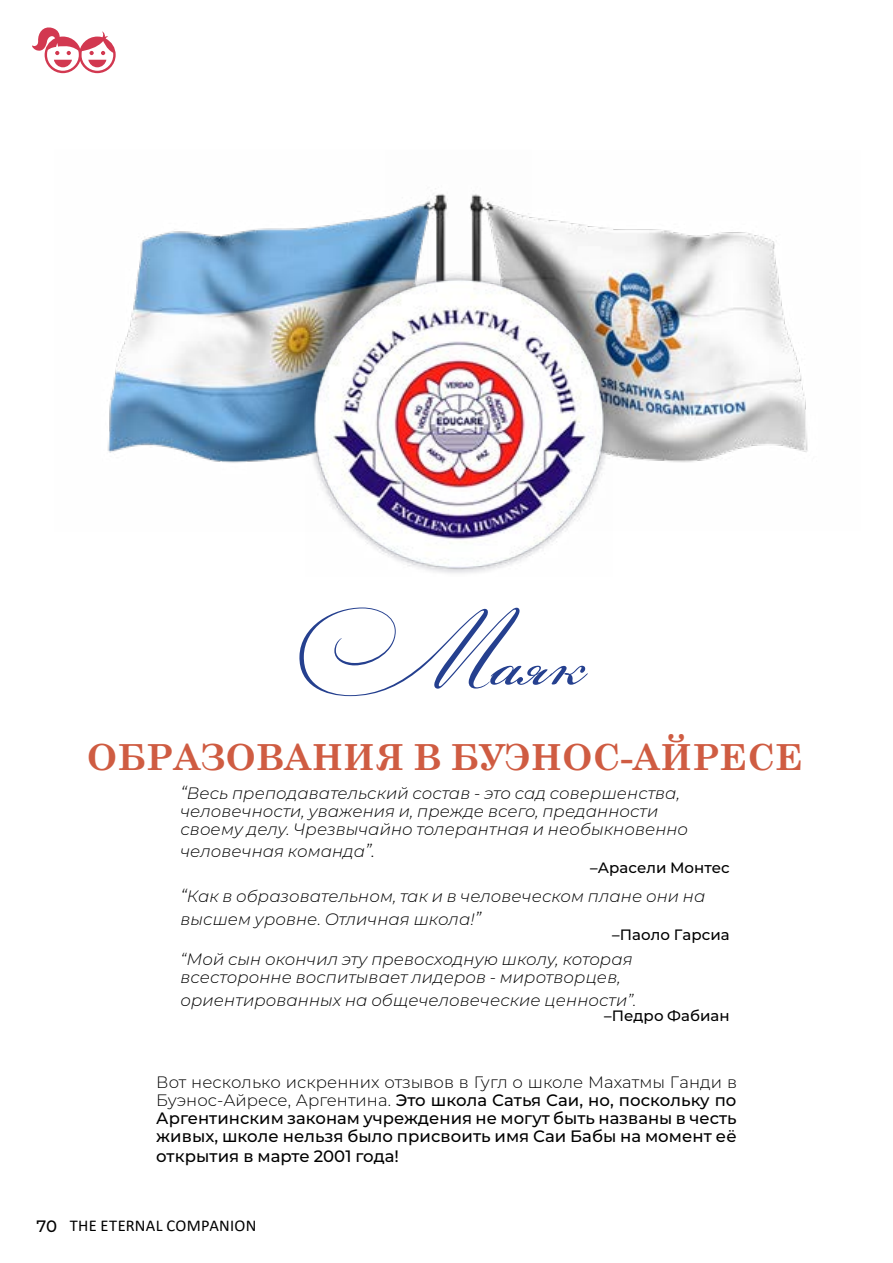
<style>
.page{position:relative;width:893px;height:1263px;background:#fff}
.page>*{position:absolute;margin:0;border:0;box-sizing:border-box;transform-origin:0 0}
.t1{font:106.5px "Bickham Script Pro 3";color:#25408f}
.t2{font:700 36px "Century Schoolbook";letter-spacing:.005em;color:#cf5c42}
.t3{font:italic 300 16.5px/18px "Montserrat";letter-spacing:.005em;color:#000}
.t4{font:500 16.5px/18px "Montserrat";letter-spacing:.005em;color:#000;text-align:justify}
.t5{font:16.5px "Calibri";letter-spacing:.02em;color:#000}
.t6{font:500 15px "Montserrat";letter-spacing:.005em;color:#000}
.s1{font-size:18px}
.s2{font-weight:300}
.s3{font-family:"Montserrat";font-weight:500}
</style>
<div class="page">
<img style="left:532px;top:217px;width:276px;height:246px">
<img style="left:107px;top:188px;width:425px;height:275px">
<img style="left:306px;top:270px;width:306px;height:303px">
<svg style="left:32px;top:27px;width:84px;height:46px"></svg>
<h1 class="t1" style="left:299px;top:585px;width:289px">Маяк</h1>
<h2 class="t2" style="left:87px;top:729px;width:717px">ОБРАЗОВАНИЯ В БУЭНОС-АЙРЕСЕ</h2>
<p class="t3" style="left:180px;top:783px;width:509px"><span class="s1">“</span>Весь преподавательский состав - это сад совершенства, человечности, уважения и, прежде всего, преданности своему делу. Чрезвычайно толерантная и необыкновенно</p>
<p class="t3" style="left:180px;top:842px;width:196px">человечная команда<span class="s1">”.</span></p>
<p class="t6" style="left:590px;top:857px;width:141px">–Арасели Монтес</p>
<p class="t3" style="left:180px;top:884px;width:526px;line-height:22.5px"><span class="s1">“</span>Как в образовательном, так и в человеческом плане они на высшем уровне. Отличная школа!<span class="s1">”</span></p>
<p class="t6" style="left:612px;top:924px;width:119px">–Паоло Гарсиа</p>
<p class="t3" style="left:181px;top:950px;width:454px">“Мой сын окончил эту превосходную школу, которая всесторонне воспитывает лидеров - миротворцев,</p>
<p class="t3" style="left:181px;top:990px;width:457px">ориентированных на общечеловеческие ценности”.</p>
<p class="t6" style="left:604px;top:1005px;width:127px">–Педро Фабиан</p>
<p class="t4" style="left:156px;top:1073px;width:582px"><span class="s2">Вот несколько искренних отзывов в Гугл о школе Махатмы Ганди в Буэнос-Айресе, Аргентина.</span> Это школа Сатья Саи, но, поскольку по Аргентинским законам учреждения не могут быть названы в честь живых, школе нельзя было присвоить имя Саи Бабы на момент её</p>
<p class="t4" style="left:156px;top:1146px;width:244px">открытия в марте 2001 года!</p>
<p class="t5" style="left:37px;top:1214px;width:221px"><span class="s3">70</span> THE ETERNAL COMPANION</p>
</div>
